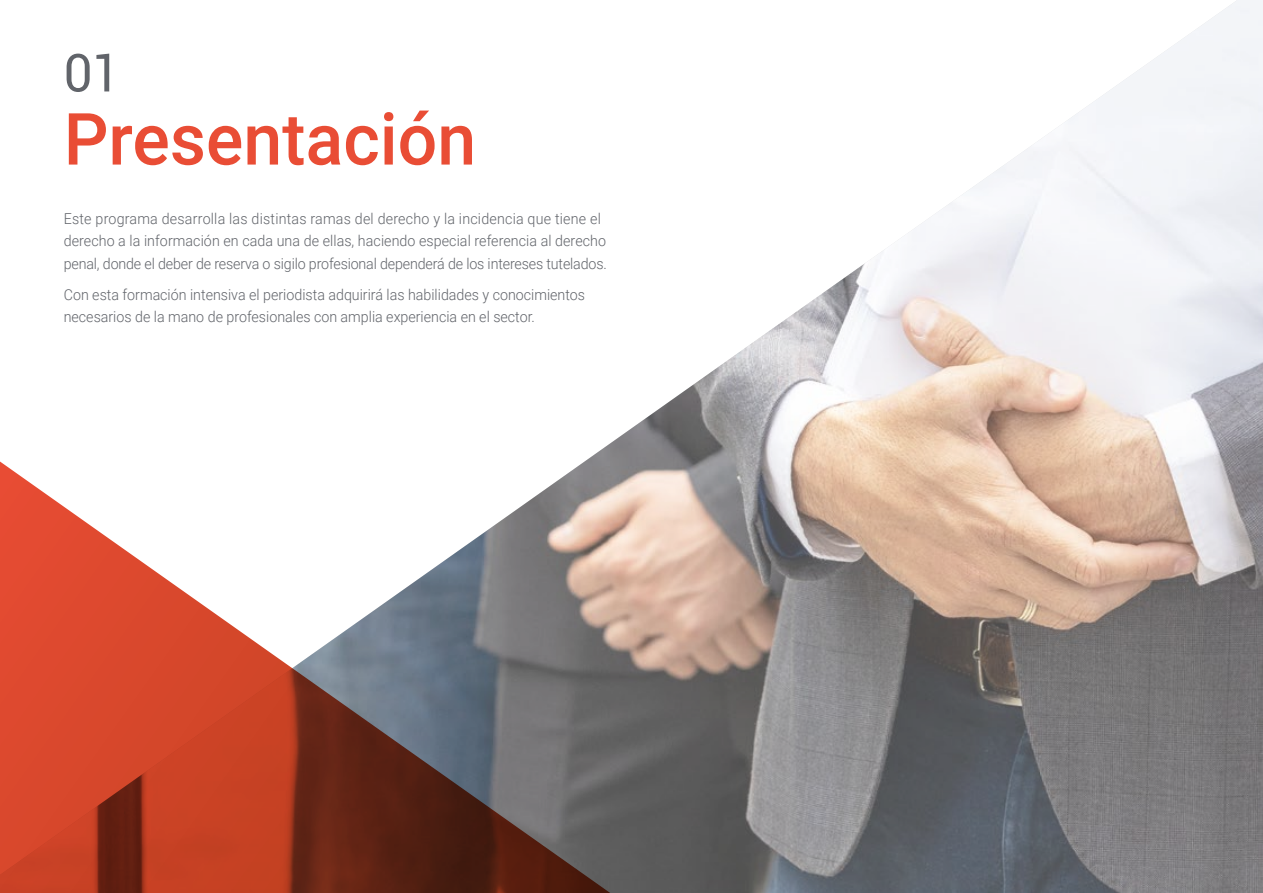
<style>
.page{position:relative;width:1263px;height:893px;background:#fff}
.page>*{position:absolute;margin:0;border:0;box-sizing:border-box;transform-origin:0 0}
.t1{font:500 72px "Roboto";color:#e94d35}
.t2{font:52.5px "Roboto";color:#61646a}
.t3{font:300 15px/22.5px "Roboto";color:#61646a;scale:.95 1}
</style>
<div class="page">
<img style="left:606px;top:0;width:657px;height:893px">
<svg style="left:0;top:446px;width:640px;height:447px"></svg>
<h2 class="t2" style="left:64px;top:36px;width:58px">01</h2>
<h1 class="t1" style="left:64px;top:89px;width:414px">Presentación</h1>
<p class="t3" style="left:64px;top:207px;width:573px">Este programa desarrolla las distintas ramas del derecho y la incidencia que tiene el derecho a la información en cada una de ellas, haciendo especial referencia al derecho penal, donde el deber de reserva o sigilo profesional dependerá de los intereses tutelados.</p>
<p class="t3" style="left:64px;top:283px;width:550px">Con esta formación intensiva el periodista adquirirá las habilidades y conocimientos necesarios de la mano de profesionales con amplia experiencia en el sector.</p>
</div>
